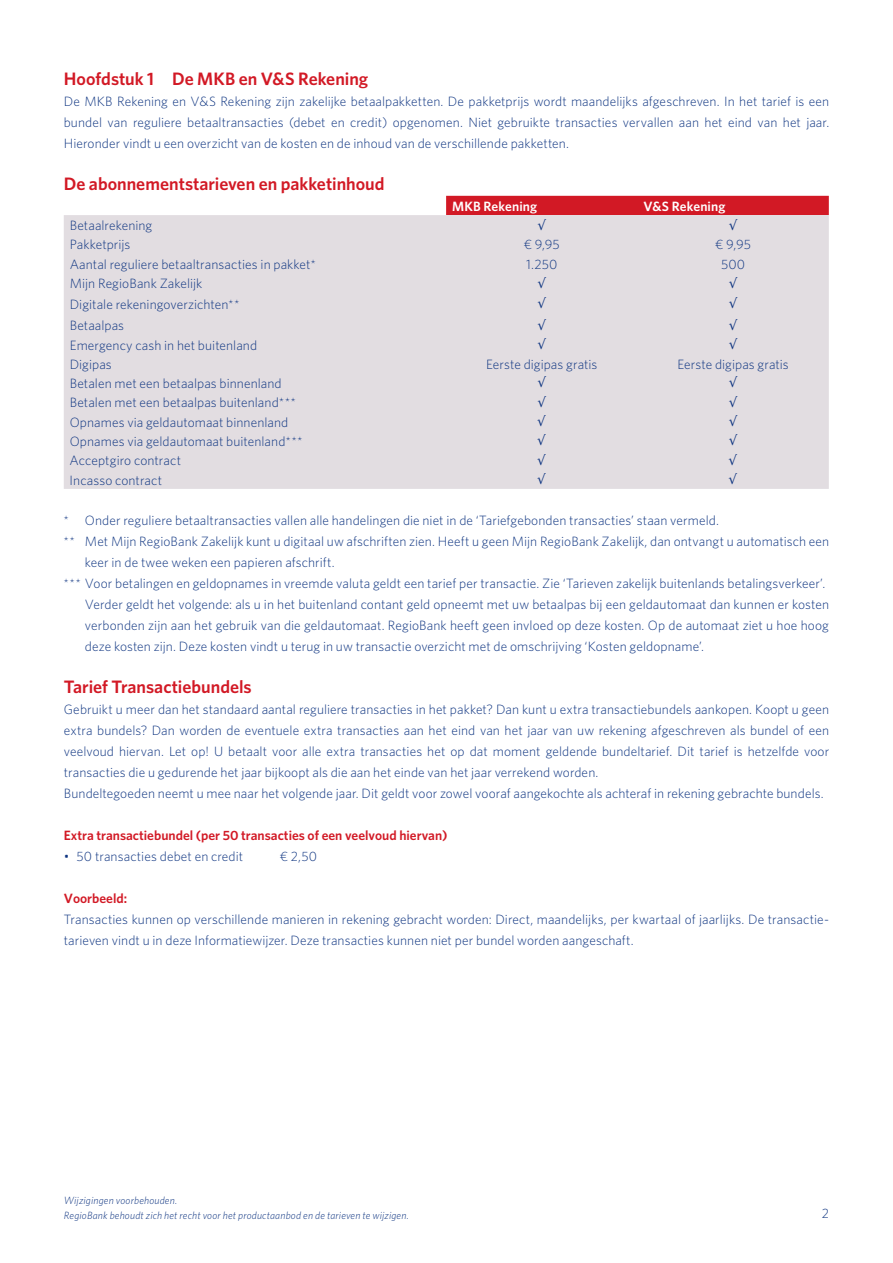
<style>
.page{position:relative;width:893px;height:1263px;background:#fff}
.page>*{position:absolute;margin:0;border:0;box-sizing:border-box;transform-origin:0 0}
.t1{font:600 18px "Whitney";color:#d21925}
.t2{font:300 13.5px/21px "Whitney";letter-spacing:.005em;color:#103682}
.t3{font:600 13.5px "Whitney";color:#d21925}
.t4{font:600 13.5px "Whitney";letter-spacing:.01em;color:#fff}
.t5{font:italic 300 10.5px/15px "Whitney";letter-spacing:.015em;color:#103682}
</style>
<div class="page">
<div style="left:64px;top:215px;width:765px;height:274px;background:#e2dde1"></div>
<svg style="left:446px;top:196px;width:383px;height:34px;background:#d96f78"></svg>
<svg style="left:538px;top:277px;width:8px;height:11px"></svg>
<svg style="left:729px;top:277px;width:8px;height:11px"></svg>
<svg style="left:538px;top:297px;width:8px;height:12px"></svg>
<svg style="left:729px;top:297px;width:8px;height:12px"></svg>
<svg style="left:538px;top:319px;width:8px;height:11px"></svg>
<svg style="left:729px;top:319px;width:8px;height:11px"></svg>
<svg style="left:538px;top:338px;width:8px;height:11px"></svg>
<svg style="left:729px;top:338px;width:8px;height:11px"></svg>
<svg style="left:538px;top:376px;width:8px;height:12px"></svg>
<svg style="left:729px;top:376px;width:8px;height:12px"></svg>
<svg style="left:538px;top:396px;width:8px;height:11px"></svg>
<svg style="left:729px;top:396px;width:8px;height:11px"></svg>
<svg style="left:538px;top:415px;width:8px;height:11px"></svg>
<svg style="left:729px;top:415px;width:8px;height:11px"></svg>
<svg style="left:538px;top:434px;width:8px;height:12px"></svg>
<svg style="left:729px;top:434px;width:8px;height:12px"></svg>
<svg style="left:538px;top:454px;width:8px;height:11px"></svg>
<svg style="left:729px;top:454px;width:8px;height:11px"></svg>
<svg style="left:538px;top:473px;width:8px;height:11px"></svg>
<svg style="left:729px;top:473px;width:8px;height:11px"></svg>
<h1 class="t1" style="left:64px;top:67px;width:306px">Hoofdstuk 1 De MKB en V&amp;S Rekening</h1>
<p class="t2" style="left:64px;top:90px;width:767px;text-align:justify">De MKB Rekening en V&amp;S Rekening zijn zakelijke betaalpakketten. De pakketprijs wordt maandelijks afgeschreven. In het tarief is een bundel van reguliere betaaltransacties (debet en credit) opgenomen. Niet gebruikte transacties vervallen aan het eind van het jaar.<br>Hieronder vindt u een overzicht van de kosten en de inhoud van de verschillende pakketten.</p>
<h1 class="t1" style="left:64px;top:172px;width:322px">De abonnementstarieven en pakketinhoud</h1>
<p class="t4" style="left:452px;top:197px;width:87px">MKB Rekening</p>
<p class="t4" style="left:643px;top:197px;width:83px">V&amp;S Rekening</p>
<p class="t2" style="left:70px;top:215px;width:84px">Betaalrekening</p>
<p class="t2" style="left:70px;top:234px;width:62px">Pakketprijs</p>
<p class="t2" style="left:524px;top:234px;width:37px">€ 9,95</p>
<p class="t2" style="left:715px;top:234px;width:37px">€ 9,95</p>
<p class="t2" style="left:70px;top:253px;width:248px">Aantal reguliere betaaltransacties in pakket*</p>
<p class="t2" style="left:526px;top:253px;width:33px">1.250</p>
<p class="t2" style="left:721px;top:253px;width:26px">500</p>
<p class="t2" style="left:70px;top:272px;width:134px">Mijn RegioBank Zakelijk</p>
<p class="t2" style="left:70px;top:293px;width:171px">Digitale rekeningoverzichten**</p>
<p class="t2" style="left:70px;top:315px;width:56px">Betaalpas</p>
<p class="t2" style="left:70px;top:334px;width:189px">Emergency cash in het buitenland</p>
<p class="t2" style="left:70px;top:353px;width:44px">Digipas</p>
<p class="t2" style="left:486px;top:353px;width:113px">Eerste digipas gratis</p>
<p class="t2" style="left:677px;top:353px;width:113px">Eerste digipas gratis</p>
<p class="t2" style="left:70px;top:372px;width:213px">Betalen met een betaalpas binnenland</p>
<p class="t2" style="left:70px;top:392px;width:228px">Betalen met een betaalpas buitenland***</p>
<p class="t2" style="left:70px;top:411px;width:220px">Opnames via geldautomaat binnenland</p>
<p class="t2" style="left:70px;top:430px;width:235px">Opnames via geldautomaat buitenland***</p>
<p class="t2" style="left:70px;top:450px;width:113px">Acceptgiro contract</p>
<p class="t2" style="left:70px;top:469px;width:94px">Incasso contract</p>
<p class="t2" style="left:64px;top:509px;width:657px">* Onder reguliere betaaltransacties vallen alle handelingen die niet in de ‘Tariefgebonden transacties’ staan vermeld.</p>
<p class="t2" style="left:64px;top:530px;width:767px">** Met Mijn RegioBank Zakelijk kunt u digitaal uw afschriften zien. Heeft u geen Mijn RegioBank Zakelijk, dan ontvangt u automatisch een</p>
<p class="t2" style="left:85px;top:551px;width:251px">keer in de twee weken een papieren afschrift.</p>
<p class="t2" style="left:64px;top:572px;width:763px">*** Voor betalingen en geldopnames in vreemde valuta geldt een tarief per transactie. Zie ‘Tarieven zakelijk buitenlands betalingsverkeer’.</p>
<p class="t2" style="left:85px;top:593px;width:746px">Verder geldt het volgende: als u in het buitenland contant geld opneemt met uw betaalpas bij een geldautomaat dan kunnen er kosten</p>
<p class="t2" style="left:85px;top:614px;width:746px">verbonden zijn aan het gebruik van die geldautomaat. RegioBank heeft geen invloed op deze kosten. Op de automaat ziet u hoe hoog</p>
<p class="t2" style="left:85px;top:635px;width:621px">deze kosten zijn. Deze kosten vindt u terug in uw transactie overzicht met de omschrijving ‘Kosten geldopname’.</p>
<h1 class="t1" style="left:64px;top:675px;width:189px">Tarief Transactiebundels</h1>
<p class="t2" style="left:64px;top:698px;width:767px">Gebruikt u meer dan het standaard aantal reguliere transacties in het pakket? Dan kunt u extra transactiebundels aankopen. Koopt u geen extra bundels? Dan worden de eventuele extra transacties aan het eind van het jaar van uw rekening afgeschreven als bundel of een veelvoud hiervan. Let op! U betaalt voor alle extra transacties het op dat moment geldende bundeltarief. Dit tarief is hetzelfde voor transacties die u gedurende het jaar bijkoopt als die aan het einde van het jaar verrekend worden.<br>Bundeltegoeden neemt u mee naar het volgende jaar. Dit geldt voor zowel vooraf aangekochte als achteraf in rekening gebrachte bundels.</p>
<p class="t3" style="left:64px;top:826px;width:385px">Extra transactiebundel (per 50 transacties of een veelvoud hiervan)</p>
<p class="t2" style="left:64px;top:845px;width:181px">• 50 transacties debet en credit</p>
<p class="t2" style="left:280px;top:845px;width:39px">€ 2,50</p>
<p class="t3" style="left:64px;top:889px;width:65px">Voorbeeld:</p>
<p class="t2" style="left:64px;top:908px;width:767px">Transacties kunnen op verschillende manieren in rekening gebracht worden: Direct, maandelijks, per kwartaal of jaarlijks. De transactie&shy;tarieven vindt u in deze Informatiewijzer. Deze transacties kunnen niet per bundel worden aangeschaft.</p>
<p class="t5" style="left:64px;top:1192px;width:347px">Wijzigingen voorbehouden.<br>RegioBank behoudt zich het recht voor het productaanbod en de tarieven te wijzigen.</p>
<p class="t2" style="left:822px;top:1203px;width:9px">2</p>
</div>
